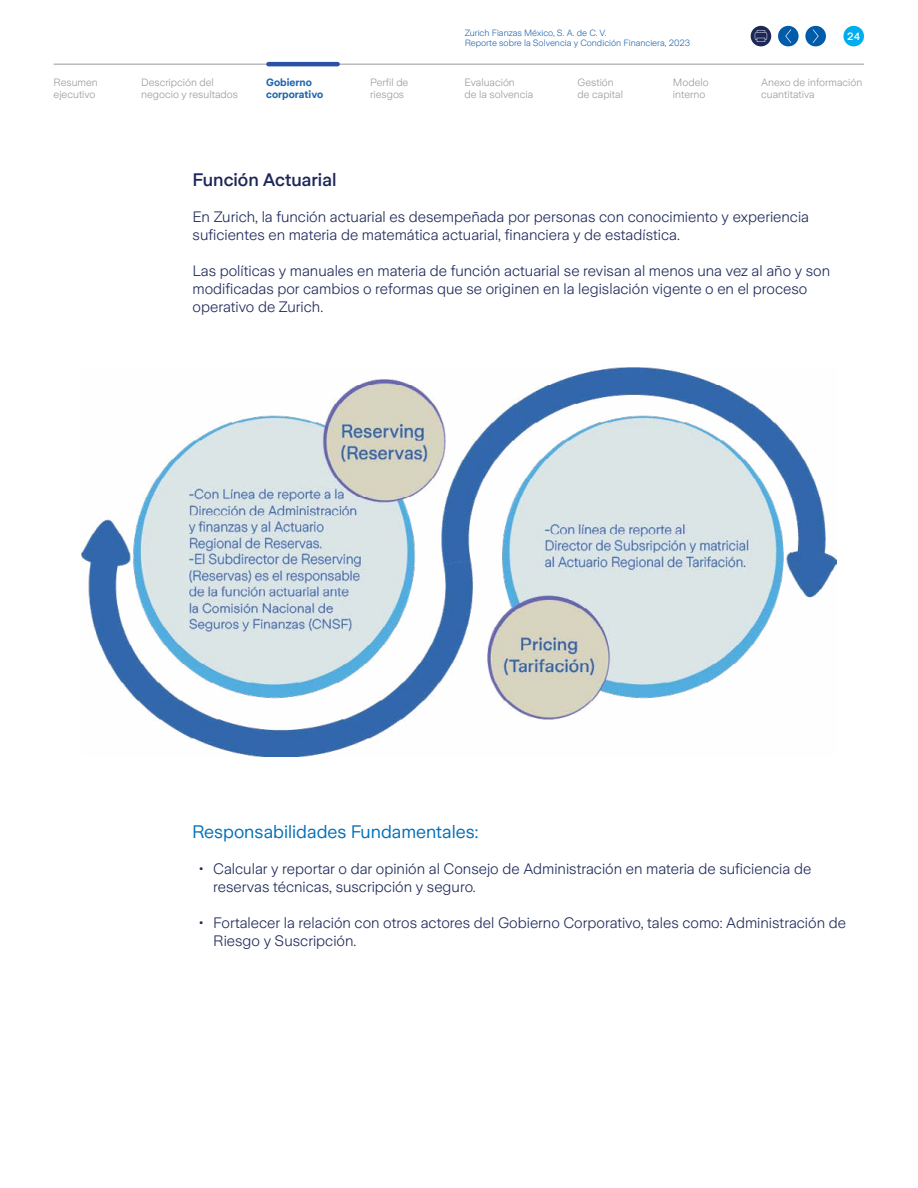
<style>
.page{position:relative;width:918px;height:1188px;background:#fff}
.page>*{position:absolute;margin:0;border:0;box-sizing:border-box;transform-origin:0 0}
.t1{font:18px "Zurich Sans";color:#0070b8}
.t2{font:500 18px "Zurich Sans";color:#1d2758}
.t3{font:300 15px/18px "Zurich Sans";color:#1d2758}
.t4{font:300 10.5px/12.6px "Zurich Sans";color:#999}
.t5{font:700 10.5px/12.6px "Zurich Sans";color:#2167ae}
.t6{font:500 10.5px "Zurich Sans";color:#fff}
.t7{font:300 9px/10.8px "Zurich Sans";color:#2167ae}
</style>
<div class="page">
<hr style="left:54px;top:64px;width:810px;height:1px;background:#999">
<hr style="left:268px;top:62px;width:70px;height:4px;background:#2a51a3">
<div style="left:778px;top:26px;width:21px;height:20px;background:#005baa;border-radius:50%"></div>
<svg style="left:785px;top:29px;width:6px;height:14px"></svg>
<div style="left:805px;top:26px;width:21px;height:20px;background:#005baa;border-radius:50%"></div>
<svg style="left:813px;top:29px;width:6px;height:14px"></svg>
<div style="left:751px;top:26px;width:20px;height:20px;background:#1d2758;border-radius:50%"></div>
<div style="left:843px;top:26px;width:21px;height:20px;background:#00aeef;border-radius:50%"></div>
<svg style="left:755px;top:30px;width:12px;height:12px"></svg>
<img style="left:81px;top:368px;width:755px;height:389px">
<p class="t7" style="left:465px;top:27px;width:227px">Zurich Fianzas México, S. A. de C. V.<br>Reporte sobre la Solvencia y Condición Financiera, 2023</p>
<p class="t6" style="left:847px;top:31px;width:14px">24</p>
<p class="t4" style="left:54px;top:76px;width:46px">Resumen ejecutivo</p>
<p class="t4" style="left:141px;top:76px;width:98px">Descripción del negocio y resultados</p>
<p class="t5" style="left:266px;top:76px;width:59px">Gobierno corporativo</p>
<p class="t4" style="left:370px;top:76px;width:40px">Perfil de riesgos</p>
<p class="t4" style="left:465px;top:76px;width:70px">Evaluación<br>de la solvencia</p>
<p class="t4" style="left:578px;top:76px;width:47px">Gestión de capital</p>
<p class="t4" style="left:761px;top:76px;width:103px">Anexo de información cuantitativa</p>
<p class="t4" style="left:673px;top:76px;width:37px">Modelo interno</p>
<p class="t2" style="left:193px;top:170px;width:145px">Función Actuarial</p>
<p class="t3" style="left:193px;top:208px;width:618px">En Zurich, la función actuarial es desempeñada por personas con conocimiento y experiencia suficientes en materia de matemática actuarial, financiera y de estadística.</p>
<p class="t3" style="left:193px;top:262px;width:639px">Las políticas y manuales en materia de función actuarial se revisan al menos una vez al año y son modificadas por cambios o reformas que se originen en la legislación vigente o en el proceso operativo de Zurich.</p>
<p class="t1" style="left:192px;top:822px;width:288px">Responsabilidades Fundamentales:</p>
<p class="t3" style="left:213px;top:860px;width:600px;text-indent:-15px">• Calcular y reportar o dar opinión al Consejo de Administración en materia de suficiencia de reservas técnicas, suscripción y seguro.</p>
<p class="t3" style="left:213px;top:914px;width:634px;text-indent:-15px">• Fortalecer la relación con otros actores del Gobierno Corporativo, tales como: Administración de<br>Riesgo y Suscripción.</p>
</div>
